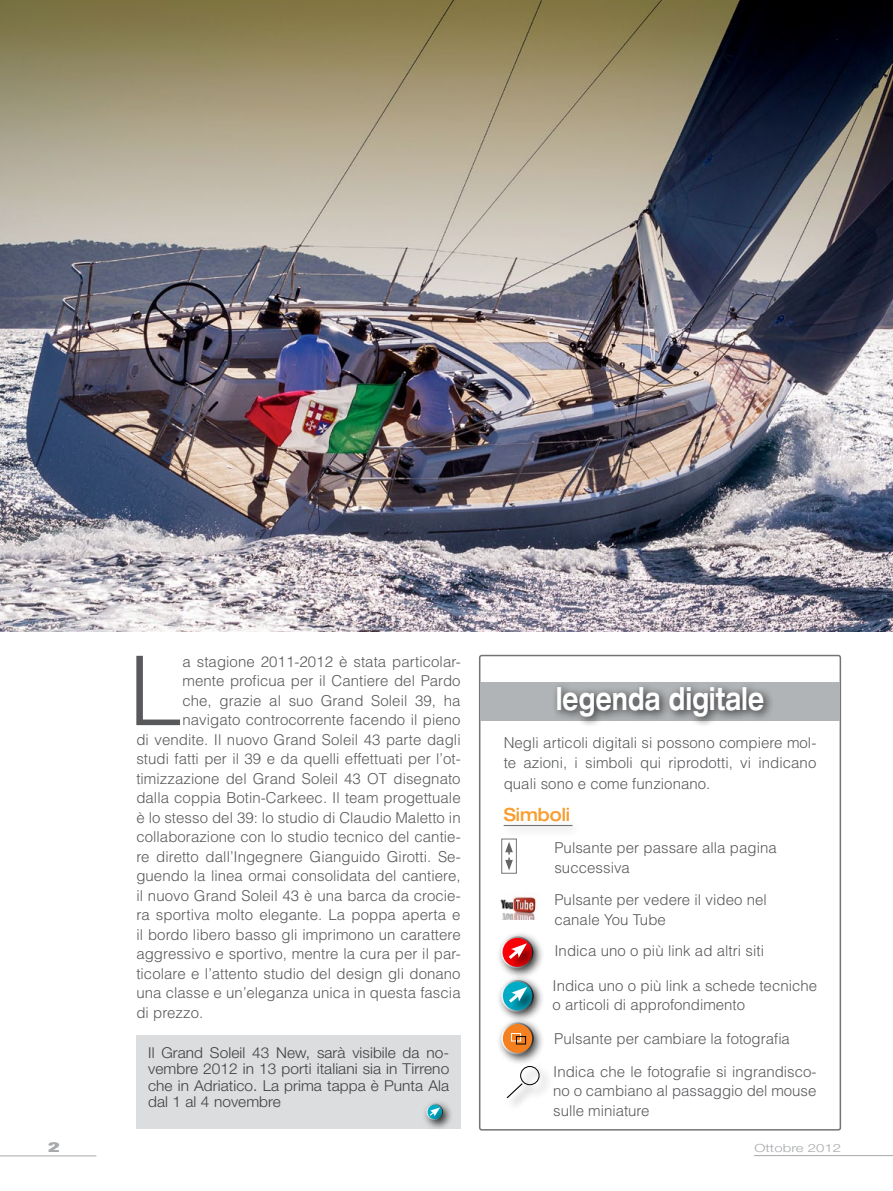
<style>
.page{position:relative;width:893px;height:1191px;background:#fff}
.page>*{position:absolute;margin:0;border:0;box-sizing:border-box;transform-origin:0 0}
.t1{font:300 96.3px "Helvetica";color:#58595b}
.t2{font:700 expanded 31.5px "Helvetica Neue";letter-spacing:.02em;color:#fff;scale:.67 1}
.t3{font:500 expanded 18.15px "Helvetica Neue";color:#f99d2f;scale:.91 1}
.t4{font:300 15px/19.5px "Helvetica";letter-spacing:.005em;color:#58595b}
.t5{font:300 15px/16.5px "Helvetica Neue";letter-spacing:.005em;color:#414042;text-align:justify}
.t6{font:13.5px "Gothic Thirteen";color:#a7a9ac;scale:2 1}
.t7{font:300 11.25px "Helvetica Neue";color:#a7a9ac;scale:1.33 1}
</style>
<div class="page">
<hr style="left:0;top:1155px;width:96px;height:1px;background:#a7a9ac">
<img style="left:0;top:0;width:893px;height:631px">
<div style="left:479px;top:655px;width:362px;height:475px;border:2px solid #000;border-radius:2px"></div>
<div style="left:480px;top:682px;width:360px;height:38px;background:#b1b4b6"></div>
<div style="left:552px;top:681px;width:223px;height:47px;background:#000;opacity:.75"></div>
<div style="left:499px;top:819px;width:84px;height:18px;background:#fafafa"></div>
<hr style="left:504px;top:825px;width:68px;height:1px;background:#000">
<div style="left:518px;top:1064px;width:36px;height:35px;background:#f7f7f7"></div>
<div style="left:520px;top:1066px;width:19px;height:19px;border:1px solid #000;border-radius:50%"></div>
<div style="left:505px;top:1082px;width:31px;height:29px;background:#000;opacity:.75"></div>
<svg style="left:505px;top:1082px;width:19px;height:17px"></svg>
<div style="left:496px;top:931px;width:49px;height:48px;background:#000;opacity:.75"></div>
<svg style="left:502px;top:937px;width:31px;height:30px"></svg>
<div style="left:501px;top:936px;width:32px;height:32px;border:2px solid #fff;border-radius:50%"></div>
<div style="left:507px;top:942px;width:33px;height:30px;background:#000;opacity:.75"></div>
<svg style="left:505px;top:943px;width:22px;height:19px"></svg>
<div style="left:496px;top:975px;width:49px;height:48px;background:#000;opacity:.75"></div>
<svg style="left:502px;top:980px;width:31px;height:31px"></svg>
<div style="left:501px;top:980px;width:33px;height:32px;border:2px solid #fff;border-radius:50%"></div>
<div style="left:508px;top:985px;width:33px;height:31px;background:#000;opacity:.75"></div>
<svg style="left:506px;top:986px;width:21px;height:19px"></svg>
<div style="left:496px;top:1017px;width:49px;height:48px;background:#000;opacity:.75"></div>
<svg style="left:502px;top:1023px;width:31px;height:30px"></svg>
<div style="left:501px;top:1022px;width:33px;height:32px;border:2px solid #fff;border-radius:50%"></div>
<div style="left:511px;top:1033px;width:10px;height:8px;border:1px solid #fff"></div>
<div style="left:516px;top:1036px;width:10px;height:8px;border:1px solid #000"></div>
<svg style="left:505px;top:842px;width:8px;height:28px"></svg>
<img style="left:500px;top:894px;width:36px;height:25px">
<hr style="left:754px;top:1155px;width:139px;height:1px;background:#a7a9ac">
<div style="left:136px;top:1035px;width:325px;height:94px;background:#dcddde"></div>
<div style="left:422px;top:1098px;width:32px;height:33px;background:#000;opacity:.75"></div>
<div style="left:427px;top:1103px;width:16px;height:17px;border:1px solid #fff;border-radius:50%"></div>
<div style="left:428px;top:1105px;width:25px;height:24px;background:#000;opacity:.75"></div>
<svg style="left:428px;top:1107px;width:12px;height:9px"></svg>
<p class="t6" style="left:48px;top:1138px;width:7px">2</p>
<h1 class="t1" style="left:129px;top:631px;width:55px">L</h1>
<p class="t4" style="left:182px;top:651px;width:280px">a stagione 2011-2012 è stata particolar-</p>
<p class="t4" style="left:182px;top:670px;width:280px">mente proficua per il Cantiere del Pardo</p>
<p class="t4" style="left:182px;top:690px;width:280px">che, grazie al suo Grand Soleil 39, ha</p>
<p class="t4" style="left:182px;top:709px;width:280px">navigato controcorrente facendo il pieno</p>
<p class="t4" style="left:136px;top:729px;width:326px">di vendite. Il nuovo Grand Soleil 43 parte dagli</p>
<p class="t4" style="left:136px;top:748px;width:326px">studi fatti per il 39 e da quelli effettuati per l’ot-</p>
<p class="t4" style="left:136px;top:768px;width:326px">timizzazione del Grand Soleil 43 OT disegnato</p>
<p class="t4" style="left:136px;top:787px;width:326px">dalla coppia Botin-Carkeec. Il team progettuale</p>
<p class="t4" style="left:136px;top:807px;width:326px">è lo stesso del 39: lo studio di Claudio Maletto in</p>
<p class="t4" style="left:136px;top:826px;width:326px">collaborazione con lo studio tecnico del cantie-</p>
<p class="t4" style="left:136px;top:846px;width:326px">re diretto dall’Ingegnere Gianguido Girotti. Se-</p>
<p class="t4" style="left:136px;top:865px;width:326px">guendo la linea ormai consolidata del cantiere,</p>
<p class="t4" style="left:136px;top:885px;width:326px">il nuovo Grand Soleil 43 è una barca da crocie-</p>
<p class="t4" style="left:136px;top:904px;width:326px">ra sportiva molto elegante. La poppa aperta e</p>
<p class="t4" style="left:136px;top:924px;width:326px">il bordo libero basso gli imprimono un carattere</p>
<p class="t4" style="left:136px;top:943px;width:326px">aggressivo e sportivo, mentre la cura per il par-</p>
<p class="t4" style="left:136px;top:963px;width:326px">ticolare e l’attento studio del design gli donano</p>
<p class="t4" style="left:136px;top:982px;width:326px">una classe e un’eleganza unica in questa fascia</p>
<p class="t4" style="left:136px;top:1002px;width:68px">di prezzo.</p>
<p class="t5" style="left:148px;top:1043px;width:303px">Il Grand Soleil 43 New, sarà visibile da no&shy;vembre 2012 in 13 porti italiani sia in Tirreno che in Adriatico. La prima tappa è Punta Ala dal 1 al 4 novembre</p>
<h2 class="t2" style="left:556px;top:679px;width:312px">legenda digitale</h2>
<p class="t4" style="left:504px;top:732px;width:314px">Negli articoli digitali si possono compiere mol&shy;te azioni, i simboli qui riprodotti, vi indicano</p>
<p class="t4" style="left:504px;top:773px;width:208px">quali sono e come funzionano.</p>
<p class="t3" style="left:504px;top:803px;width:75px">Simboli</p>
<p class="t4" style="left:554px;top:837px;width:224px">Pulsante per passare alla pagina successiva</p>
<p class="t4" style="left:554px;top:889px;width:214px">Pulsante per vedere il video nel canale You Tube</p>
<p class="t4" style="left:554px;top:940px;width:211px">Indica uno o più link ad altri siti</p>
<p class="t4" style="left:553px;top:975px;width:266px">Indica uno o più link a schede tecniche o articoli di approfondimento</p>
<p class="t4" style="left:554px;top:1028px;width:237px">Pulsante per cambiare la fotografia</p>
<p class="t4" style="left:553px;top:1061px;width:265px;text-align:justify">Indica che le fotografie si ingrandisco&shy;no o cambiano al passaggio del mouse sulle miniature</p>
<p class="t7" style="left:754px;top:1140px;width:67px">Ottobre 2012</p>
</div>
